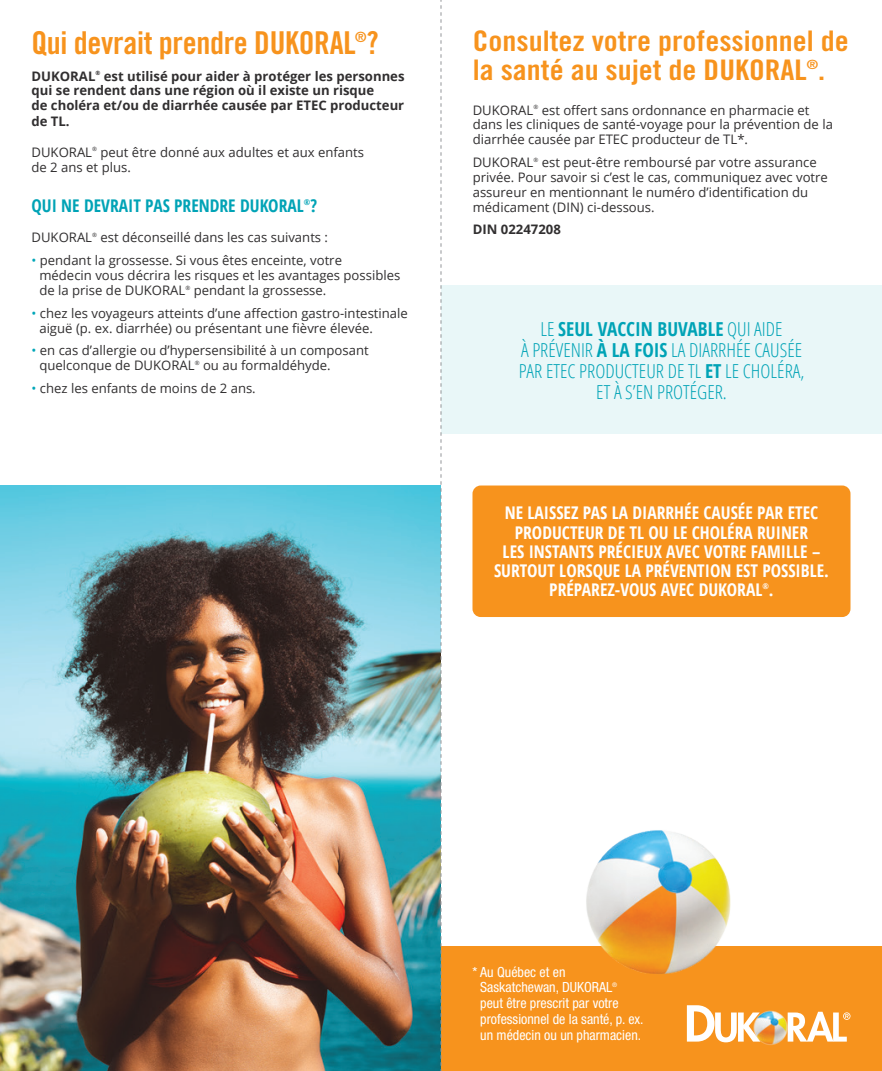
<style>
.page{position:relative;width:882px;height:1071px;background:#fff}
.page>*{position:absolute;margin:0;border:0;box-sizing:border-box;transform-origin:0 0}
.t1{font:31.5px "Trade Gothic LT Std Bd Cn 20";letter-spacing:-.01em;color:#f7931d}
.t2{font:28.35px/29.8px "Trade Gothic LT Std Bd Cn 20";color:#f7931d;scale:1.11 1}
.t3{font:300 condensed 19.25px/21px "Open Sans";color:#00a3b6;text-align:center}
.t4{font:700 condensed 17.5px/19.2px "Open Sans";color:#fff;text-align:center}
.t5{font:700 condensed 17.5px "Open Sans";color:#00a3b6}
.t6{font:condensed 14px/15.8px "Helvetica Neue LT Std";color:#fff}
.t7{font:13.12px/14.9px "Open Sans";color:#312f30}
.t8{font:700 13.12px/15.2px "Open Sans";color:#312f30}
.t9{font:12.78px "Trade Gothic LT Std Bd Cn 20";color:#f7931d;scale:1.11 1}
.t10{font:700 condensed 7.88px "Open Sans";color:#fff}
.t11{font:700 condensed 7.88px "Open Sans";color:#00a3b6}
.t12{font:condensed 6.3px "Helvetica Neue LT Std";color:#fff}
.t13{font:5.95px "Open Sans";color:#312f30}
.t14{font:700 5.95px "Open Sans";color:#312f30}
.s1{color:#00a6b8}
.s2{font-weight:700}
</style>
<div class="page">
<div style="left:441px;top:946px;width:441px;height:125px;background:#f7931d"></div>
<img style="left:586px;top:830px;width:145px;height:144px">
<div style="left:441px;top:286px;width:441px;height:148px;background:#e9f7f8"></div>
<div style="left:473px;top:486px;width:378px;height:131px;background:#f7931d;border-radius:8px"></div>
<svg style="left:687px;top:1005px;width:73px;height:37px"></svg>
<svg style="left:788px;top:1012px;width:62px;height:30px"></svg>
<img style="left:0;top:486px;width:441px;height:585px">
<svg style="left:441px;top:0;width:1px;height:1071px"></svg>
<h1 class="t1" style="left:32px;top:24px;width:349px">Qui devrait prendre DUKORAL<sup>®</sup>?</h1>
<p class="t8" style="left:32px;top:68px;width:65px">DUKORAL</p>
<p class="t14" style="left:95px;top:69px;width:6px">®</p>
<p class="t8" style="left:31px;top:68px;width:375px;text-indent:72px">est utilisé pour aider à protéger les personnes qui se rendent dans une région où il existe un risque<br>de choléra et/ou de diarrhée causée par ETEC producteur de TL.</p>
<p class="t7" style="left:31px;top:144px;width:62px">DUKORAL</p>
<p class="t13" style="left:92px;top:145px;width:6px">®</p>
<p class="t7" style="left:32px;top:144px;width:334px;text-indent:69px">peut être donné aux adultes et aux enfants de 2 ans et plus.</p>
<h3 class="t5" style="left:32px;top:193px;width:287px">QUI NE DEVRAIT PAS PRENDRE DUKORAL ?</h3>
<p class="t11" style="left:304px;top:196px;width:8px">®</p>
<p class="t7" style="left:32px;top:230px;width:62px">DUKORAL</p>
<p class="t13" style="left:92px;top:231px;width:6px">®</p>
<p class="t7" style="left:100px;top:230px;width:229px">est déconseillé dans les cas suivants :</p>
<p class="t7" style="left:39px;top:253px;width:363px;text-indent:-8px"><span class="s1">•</span> pendant la grossesse. Si vous êtes enceinte, votre<br>médecin vous décrira les risques et les avantages possibles de la prise de DUKORAL</p>
<p class="t13" style="left:185px;top:283px;width:6px">®</p>
<p class="t7" style="left:194px;top:282px;width:134px">pendant la grossesse.</p>
<p class="t7" style="left:39px;top:305px;width:370px;text-indent:-8px"><span class="s1">•</span> chez les voyageurs atteints d’une affection gastro-intestinale aiguë (p. ex. diarrhée) ou présentant une fièvre élevée.</p>
<p class="t7" style="left:39px;top:343px;width:331px;text-indent:-8px"><span class="s1">•</span> en cas d’allergie ou d’hypersensibilité à un composant quelconque de DUKORAL</p>
<p class="t13" style="left:195px;top:359px;width:6px">®</p>
<p class="t7" style="left:203px;top:358px;width:129px">ou au formaldéhyde.</p>
<p class="t7" style="left:32px;top:380px;width:226px"><span class="s1">•</span> chez les enfants de moins de 2 ans.</p>
<h2 class="t2" style="left:473px;top:26px;width:340px">Consultez votre professionnel de la santé au sujet de DUKORAL .</h2>
<p class="t9" style="left:807px;top:57px;width:12px">®</p>
<p class="t7" style="left:473px;top:102px;width:362px;text-indent:69px">est offert sans ordonnance en pharmacie et dans les cliniques de santé-voyage pour la prévention de la diarrhée causée par ETEC producteur de TL*.</p>
<p class="t7" style="left:473px;top:155px;width:62px">DUKORAL</p>
<p class="t13" style="left:533px;top:156px;width:6px">®</p>
<p class="t7" style="left:473px;top:102px;width:62px">DUKORAL</p>
<p class="t13" style="left:533px;top:103px;width:6px">®</p>
<p class="t7" style="left:473px;top:155px;width:357px;text-indent:69px">est peut-être remboursé par votre assurance privée. Pour savoir si c’est le cas, communiquez avec votre assureur en mentionnant le numéro d’identification du médicament (DIN) ci-dessous.</p>
<p class="t8" style="left:473px;top:222px;width:90px">DIN 02247208</p>
<h3 class="t3" style="left:519px;top:318px;width:287px">LE <span class="s2">SEUL VACCIN BUVABLE</span> QUI AIDE<br>À PRÉVENIR <span class="s2">À LA FOIS</span> LA DIARRHÉE CAUSÉE<br>PAR ETEC PRODUCTEUR DE TL <span class="s2">ET</span> LE CHOLÉRA,<br>ET À S’EN PROTÉGER.</h3>
<h3 class="t4" style="left:494px;top:503px;width:336px">NE LAISSEZ PAS LA DIARRHÉE CAUSÉE PAR ETEC PRODUCTEUR DE TL OU LE CHOLÉRA RUINER<br>LES INSTANTS PRÉCIEUX AVEC VOTRE FAMILLE – SURTOUT LORSQUE LA PRÉVENTION EST POSSIBLE.<br>PRÉPAREZ-VOUS AVEC DUKORAL .</h3>
<p class="t10" style="left:762px;top:581px;width:8px">®</p>
<p class="t6" style="left:480px;top:964px;width:134px;text-indent:-8px">* Au Québec et en<br>Saskatchewan, DUKORAL</p>
<p class="t12" style="left:612px;top:981px;width:7px">®</p>
<p class="t6" style="left:480px;top:995px;width:165px">peut être prescrit par votre professionnel de la santé, p. ex. un médecin ou un pharmacien.</p>
</div>
